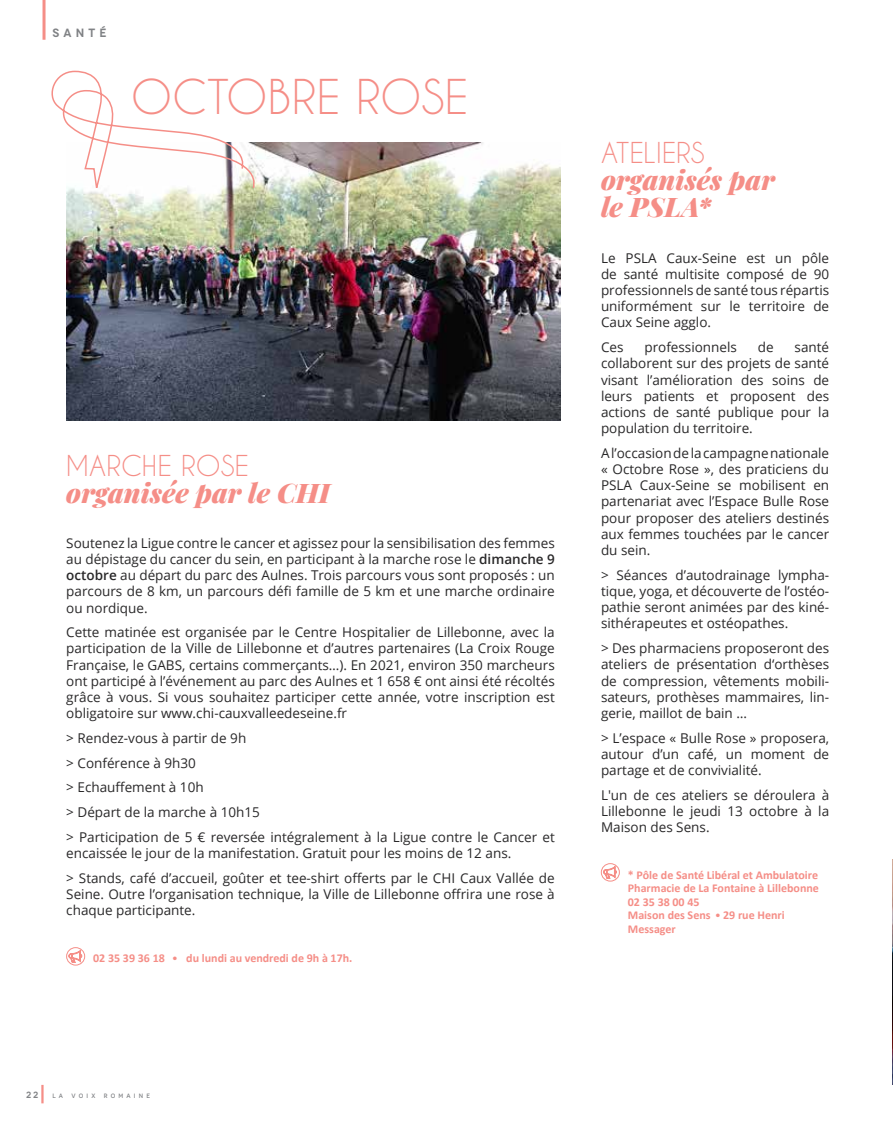
<style>
.page{position:relative;width:893px;height:1127px;background:#fff}
.page>*{position:absolute;margin:0;border:0;box-sizing:border-box;transform-origin:0 0}
.t1{font:45px "Caviar Dreams";letter-spacing:.005em;color:#f58e87}
.t2{font:italic 900 27px/27px "Playfair Display";letter-spacing:.005em;color:#f58e87}
.t3{font:27px "Caviar Dreams";letter-spacing:.01em;color:#f58e87}
.t4{font:13.5px/16.2px "Open Sans";color:#292829;text-align:justify}
.t5{font:700 12px/13.5px "Calibri";color:#f58e87}
.t6{font:600 12px "Novecento";letter-spacing:.35em;color:#808285}
.t7{font:600 9px "Novecento";color:#808285}
.t8{font:500 6.3px "Novecento";letter-spacing:.5em;color:#808285}
.s1{font-weight:600}
.s2{font-family:"Monotype Corsiva";font-weight:400}
</style>
<div class="page">
<img style="left:66px;top:142px;width:495px;height:278px">
<img style="left:892px;top:859px;width:1px;height:226px">
<svg style="left:51px;top:70px;width:215px;height:119px"></svg>
<hr style="left:41px;top:1085px;width:3px;height:18px;background:#f58e87">
<hr style="left:43px;top:0;width:3px;height:40px;background:#f58e87">
<div style="left:66px;top:947px;width:19px;height:18px;border:1px solid #f58e87;border-radius:50%"></div>
<svg style="left:68px;top:948px;width:15px;height:16px"></svg>
<div style="left:601px;top:863px;width:19px;height:18px;border:1px solid #f58e87;border-radius:50%"></div>
<svg style="left:602px;top:864px;width:16px;height:16px"></svg>
<p class="t6" style="left:52px;top:25px;width:56px">SANTÉ</p>
<h1 class="t1" style="left:131px;top:69px;width:339px">OCTOBRE ROSE</h1>
<h2 class="t3" style="left:66px;top:449px;width:184px">MARCHE ROSE</h2>
<h2 class="t2" style="left:66px;top:476px;width:265px">organisée par le CHI</h2>
<p class="t4" style="left:66px;top:534px;width:490px">Soutenez la Ligue contre le cancer et agissez pour la sensibilisation des femmes au dépistage du cancer du sein, en participant à la marche rose le <span class="s1">dimanche 9 octobre</span> au départ du parc des Aulnes. Trois parcours vous sont proposés : un parcours de 8 km, un parcours défi famille de 5 km et une marche ordinaire ou nordique.</p>
<p class="t4" style="left:66px;top:624px;width:490px">Cette matinée est organisée par le Centre Hospitalier de Lillebonne, avec la participation de la Ville de Lillebonne et d’autres partenaires (La Croix Rouge Française, le GABS, certains commerçants…). En 2021, environ 350 marcheurs ont participé à l’événement au parc des Aulnes et 1 658 € ont ainsi été récoltés grâce à vous. Si vous souhaitez participer cette année, votre inscription est obligatoire sur www.chi-cauxvalleedeseine.fr</p>
<p class="t4" style="left:66px;top:725px;width:490px;line-height:24.8px;text-align:left">&gt; Rendez-vous à partir de 9h<br>&gt; Conférence à 9h30<br>&gt; Echauffement à 10h<br>&gt; Départ de la marche à 10h15<br>&gt; Participation de 5 € reversée intégralement à la Ligue contre le Cancer et</p>
<p class="t4" style="left:66px;top:840px;width:490px;line-height:24.8px">encaissée le jour de la manifestation. Gratuit pour les moins de 12 ans.<br>&gt; Stands, café d’accueil, goûter et tee-shirt offerts par le CHI Caux Vallée de</p>
<p class="t4" style="left:66px;top:885px;width:490px">Seine. Outre l’organisation technique, la Ville de Lillebonne offrira une rose à chaque participante.</p>
<p class="t5" style="left:93px;top:951px;width:261px">02 35 39 36 18 <span class="s2">•</span> du lundi au vendredi de 9h à 17h.</p>
<h2 class="t3" style="left:601px;top:137px;width:105px">ATELIERS</h2>
<h2 class="t2" style="left:601px;top:164px;width:175px">organisés par le PSLA*</h2>
<p class="t4" style="left:601px;top:249px;width:230px">Le PSLA Caux-Seine est un pôle de santé multisite composé de 90 professionnels de santé tous répartis uniformément sur le territoire de Caux Seine agglo.</p>
<p class="t4" style="left:601px;top:339px;width:24px">Ces</p>
<p class="t4" style="left:644px;top:339px;width:94px">professionnels</p>
<p class="t4" style="left:758px;top:339px;width:17px">de</p>
<p class="t4" style="left:601px;top:339px;width:230px;text-indent:194px">santé collaborent sur des projets de santé visant l’amélioration des soins de leurs patients et proposent des actions de santé publique pour la population du territoire.</p>
<p class="t4" style="left:601px;top:444px;width:230px">A l’occasion de la campagne nationale « Octobre Rose », des praticiens du PSLA Caux-Seine se mobilisent en partenariat avec l’Espace Bulle Rose pour proposer des ateliers destinés aux femmes touchées par le cancer du sein.</p>
<p class="t4" style="left:601px;top:566px;width:230px">&gt; Séances d’autodrainage lympha&shy;tique, yoga, et découverte de l’ostéo&shy;pathie seront animées par des kiné&shy;sithérapeutes et ostéopathes.</p>
<p class="t4" style="left:601px;top:640px;width:230px">&gt; Des pharmaciens proposeront des ateliers de présentation d‘orthèses de compression, vêtements mobili&shy;sateurs, prothèses mammaires, lin&shy;gerie, maillot de bain …</p>
<p class="t4" style="left:601px;top:729px;width:230px">&gt; L’espace « Bulle Rose » proposera, autour d’un café, un moment de partage et de convivialité.</p>
<p class="t4" style="left:601px;top:786px;width:230px">L'un de ces ateliers se déroulera à Lillebonne le jeudi 13 octobre à la Maison des Sens.</p>
<p class="t5" style="left:628px;top:868px;width:193px">* Pôle de Santé Libéral et Ambulatoire<br>Pharmacie de La Fontaine à Lillebonne<br>02 35 38 00 45<br>Maison des Sens <span class="s2">•</span> 29 rue Henri<br>Messager</p>
<p class="t7" style="left:26px;top:1089px;width:13px">22</p>
<p class="t8" style="left:52px;top:1092px;width:12px">L A</p>
<p class="t8" style="left:72px;top:1092px;width:25px">VOIX</p>
<p class="t8" style="left:104px;top:1092px;width:48px">ROMAINE</p>
</div>
